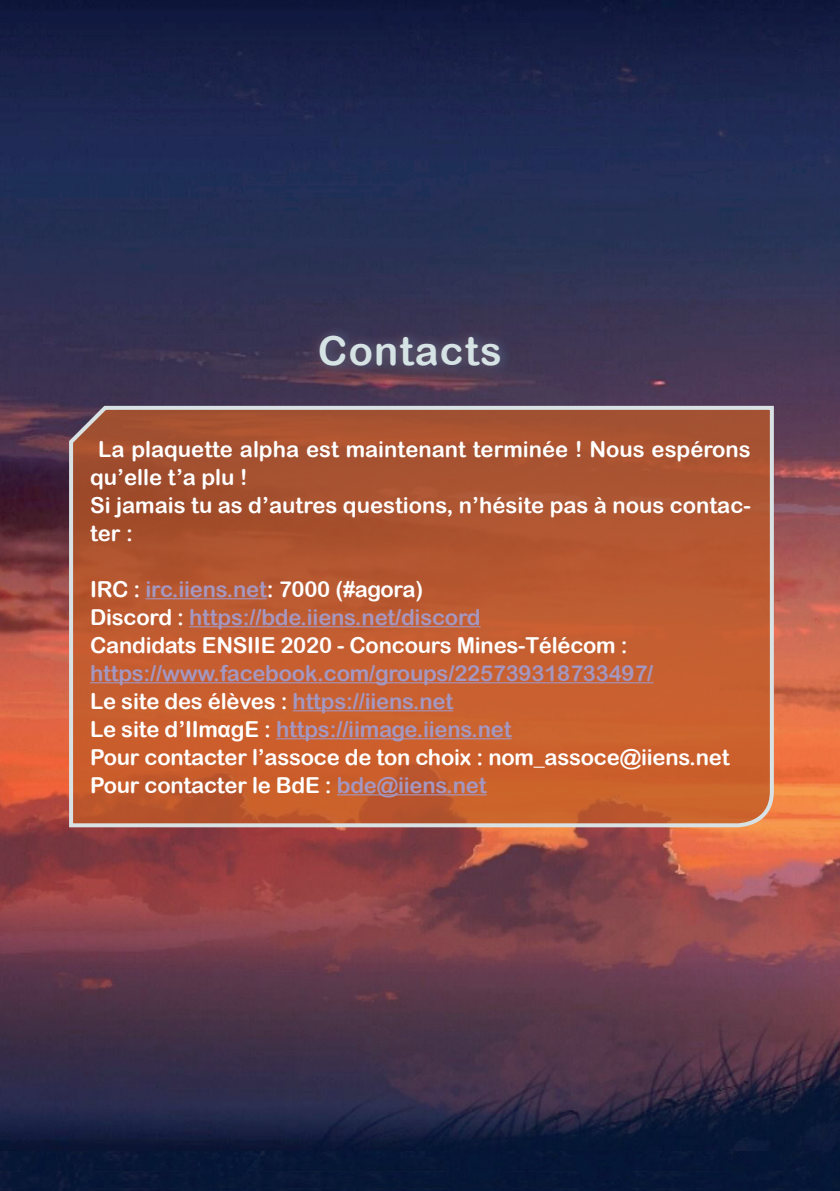
<style>
.page{position:relative;width:840px;height:1191px;background:#fff}
.page>*{position:absolute;margin:0;border:0;box-sizing:border-box;transform-origin:0 0}
.t1{font:40px "Arial Rounded MT Bold";letter-spacing:.03em;color:#d6e3e5}
.t2{font:22px/28px "Arial Rounded MT Bold";color:#fff}
.t3{font:22px/28px "Arial Rounded MT Bold";letter-spacing:-.01em;color:#a597c0}
.s1{color:#a597c0}
.s2{color:#fff}
.s3{font-family:"Arial";font-weight:700;color:#fff}
</style>
<div class="page">
<img style="left:0;top:0;width:839px;height:1188px">
<hr style="left:0;top:1188px;width:839px;height:3px;background:#071736">
<div style="left:307px;top:323px;width:205px;height:54px;background:#f47943;opacity:.41"></div>
<svg style="left:67px;top:402px;width:708px;height:427px;background:#b95c35"></svg>
<h1 class="t1" style="left:317px;top:327px;width:185px">Contacts</h1>
<p class="t2" style="left:90px;top:434px;width:662px;text-indent:8px">La plaquette alpha est maintenant terminée ! Nous espérons qu’elle t’a plu !<br>Si jamais tu as d’autres questions, n’hésite pas à nous contac&shy;ter :</p>
<p class="t2" style="left:90px;top:574px;width:539px">IRC : <span class="s1">irc.iiens.net</span>: 7000 (#agora)<br>Discord : <span class="s1">https://bde.iiens.net/discord<br></span>Candidats ENSIIE 2020 - Concours Mines-Télécom :</p>
<p class="t3" style="left:90px;top:658px;width:640px">https://www.facebook.com/groups/225739318733497/<br><span class="s2">Le site des élèves :</span> https://iiens.net<br><span class="s2">Le site d’IIm</span><span class="s3">α</span><span class="s2">gE :</span> https://iimage.iiens.net<br><span class="s2">Pour contacter l’assoce de ton choix : nom_assoce@iiens.net Pour contacter le BdE :</span> bde@iiens.net</p>
</div>
